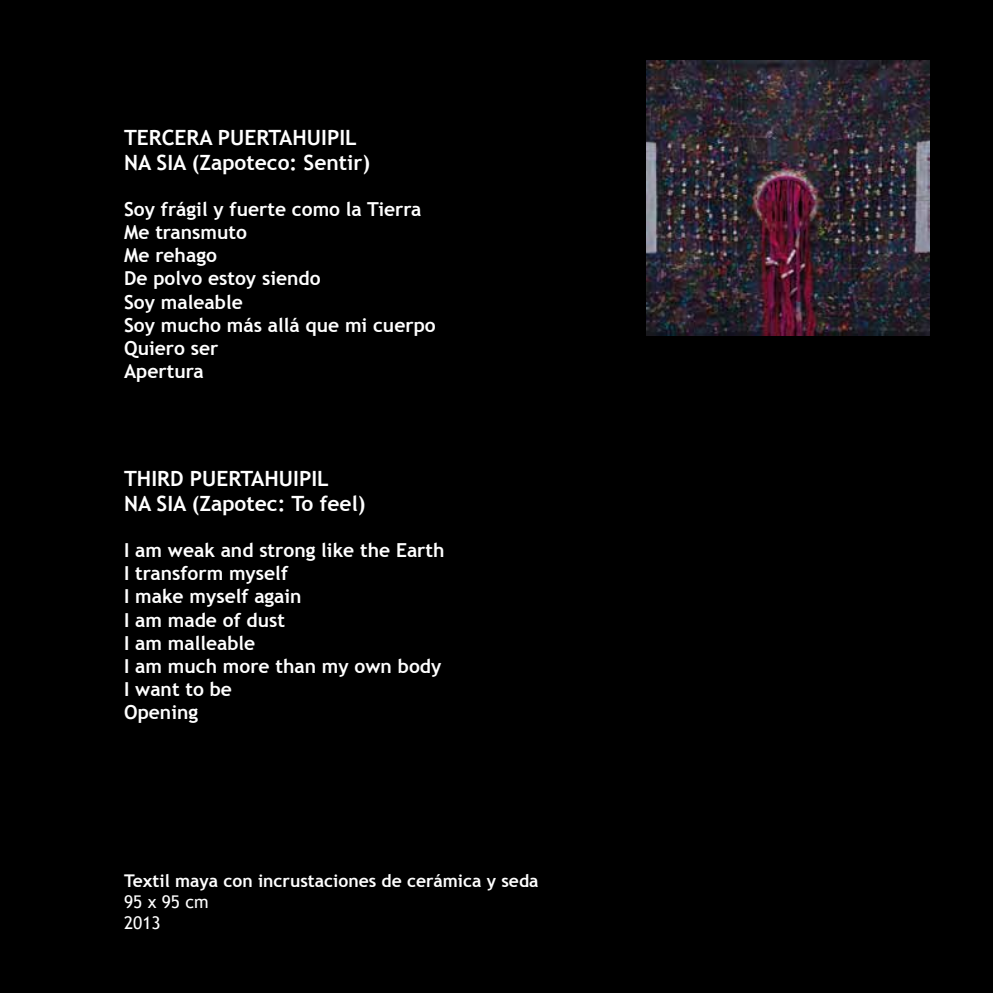
<style>
.page{position:relative;width:993px;height:993px;background:#fff}
.page>*{position:absolute;margin:0;border:0;box-sizing:border-box;transform-origin:0 0}
.t1{font:700 21px/25.2px "Trebuchet MS";color:#fff}
.t2{font:700 19.25px/23.1px "Trebuchet MS";color:#fff}
.t3{font:700 17.5px "Trebuchet MS";color:#fff}
.t4{font:17.5px/21px "Trebuchet MS";color:#fff}
</style>
<div class="page">
<div style="left:0;top:0;width:992px;height:992px;background:#000"></div>
<div style="left:121px;top:123px;width:251px;height:58px;background:#000"></div>
<div style="left:119px;top:197px;width:320px;height:188px;background:#000"></div>
<div style="left:121px;top:463px;width:247px;height:59px;background:#000"></div>
<div style="left:120px;top:538px;width:326px;height:188px;background:#000"></div>
<div style="left:120px;top:868px;width:422px;height:64px;background:#000"></div>
<img style="left:646px;top:61px;width:283px;height:274px">
<p class="t1" style="left:124px;top:124px;width:247px">TERCERA PUERTAHUIPIL<br>NA SIA (Zapoteco: Sentir)</p>
<p class="t2" style="left:124px;top:198px;width:313px">Soy frágil y fuerte como la Tierra<br>Me transmuto<br>Me rehago<br>De polvo estoy siendo<br>Soy maleable<br>Soy mucho más allá que mi cuerpo<br>Quiero ser<br>Apertura</p>
<p class="t1" style="left:124px;top:465px;width:243px">THIRD PUERTAHUIPIL<br>NA SIA (Zapotec: To feel)</p>
<p class="t2" style="left:124px;top:538px;width:322px">I am weak and strong like the Earth<br>I transform myself<br>I make myself again<br>I am made of dust<br>I am malleable<br>I am much more than my own body<br>I want to be<br>Opening</p>
<p class="t3" style="left:124px;top:869px;width:416px">Textil maya con incrustaciones de cerámica y seda</p>
<p class="t4" style="left:124px;top:890px;width:86px">95 x 95 cm<br>2013</p>
</div>
